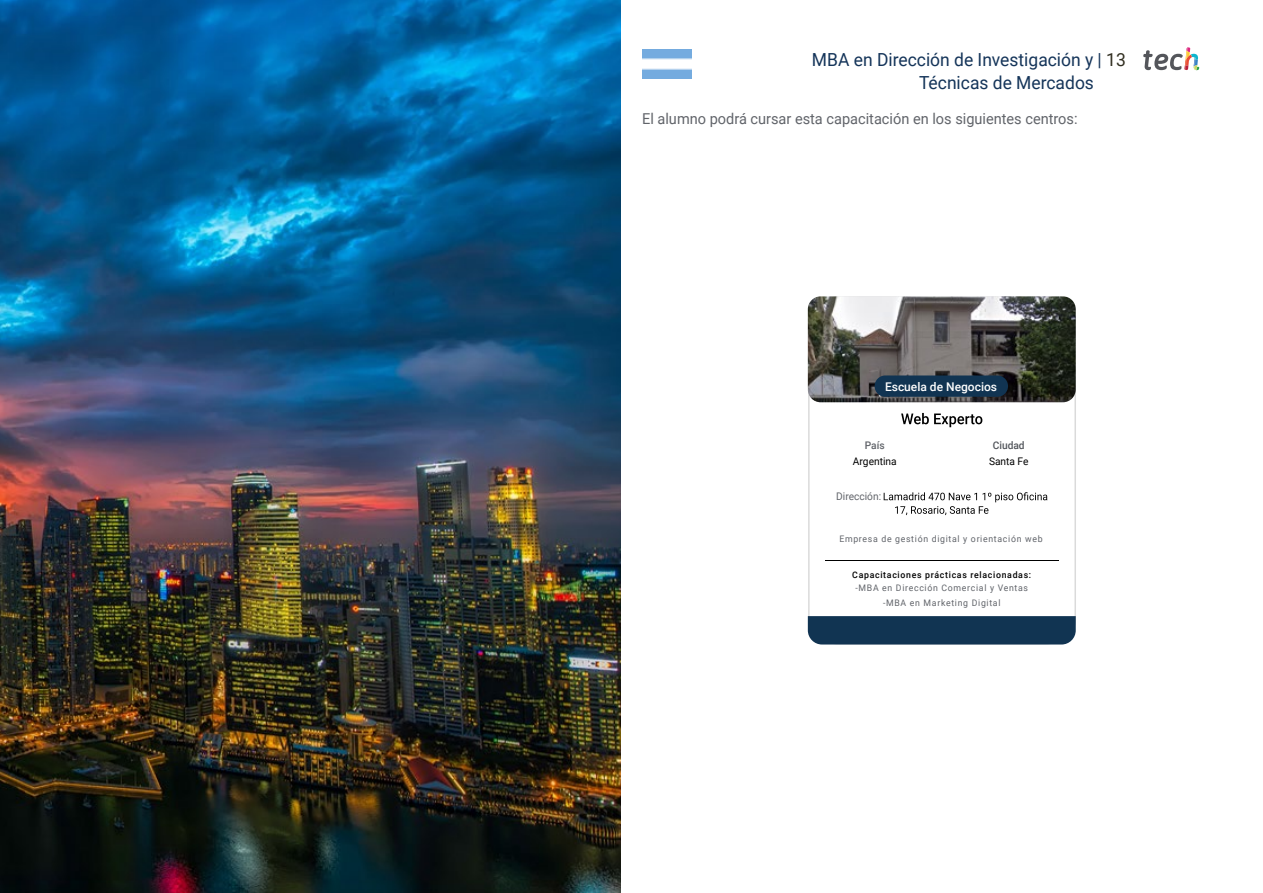
<style>
.page{position:relative;width:1263px;height:893px;background:#fff}
.page>*{position:absolute;margin:0;border:0;box-sizing:border-box;transform-origin:0 0}
.t1{font:18px/22.5px "Roboto";color:#143459}
.t2{font:15px "Roboto";color:#61646a}
.t3{font:500 12px "Roboto";color:#fff}
.t4{font:10.5px "Roboto";color:#000}
.t5{font:10.5px "Roboto";color:#61646a}
.t6{font:500 10.5px "Roboto";color:#52555b}
.t7{font:500 10.5px "Roboto";color:#61646a}
.t8{font:9px/14.7px "Roboto";letter-spacing:.08em;color:#61646a;text-align:center}
.t9{font:500 9px "Roboto";letter-spacing:.08em;color:#000}
.s1{color:#312e20}
</style>
<div class="page">
<img style="left:0;top:0;width:621px;height:893px">
<svg style="left:807px;top:308px;width:269px;height:337px"></svg>
<img style="left:808px;top:296px;width:268px;height:106px">
<div style="left:874px;top:375px;width:134px;height:22px;background:#113452;border-radius:11px"></div>
<div style="left:808px;top:616px;width:268px;height:28px;background:#113452"></div>
<hr style="left:825px;top:561px;width:234px;height:1px;background:#000">
<svg style="left:901px;top:413px;width:81px;height:14px"></svg>
<svg style="left:884px;top:492px;width:163px;height:23px"></svg>
<svg style="left:1143px;top:47px;width:56px;height:24px"></svg>
<h1 class="t1" style="left:919px;top:48px;width:208px;text-indent:-107px">MBA en Dirección de Investigación y | <span class="s1">13<br></span>Técnicas de Mercados</h1>
<h2 class="t2" style="left:642px;top:108px;width:437px">El alumno podrá cursar esta capacitación en los siguientes centros:</h2>
<h3 class="t3" style="left:885px;top:378px;width:114px">Escuela de Negocios</h3>
<p class="t7" style="left:865px;top:438px;width:21px">País</p>
<p class="t4" style="left:853px;top:454px;width:45px">Argentina</p>
<p class="t6" style="left:993px;top:438px;width:33px">Ciudad</p>
<p class="t4" style="left:989px;top:454px;width:41px">Santa Fe</p>
<p class="t5" style="left:836px;top:489px;width:46px">Dirección:</p>
<p class="t8" style="left:839px;top:531px;width:205px">Empresa de gestión digital y orientación web</p>
<p class="t9" style="left:852px;top:568px;width:180px">Capacitaciones prácticas relacionadas:</p>
<p class="t8" style="left:855px;top:580px;width:174px">-MBA en Dirección Comercial y Ventas -MBA en Marketing Digital</p>
</div>
